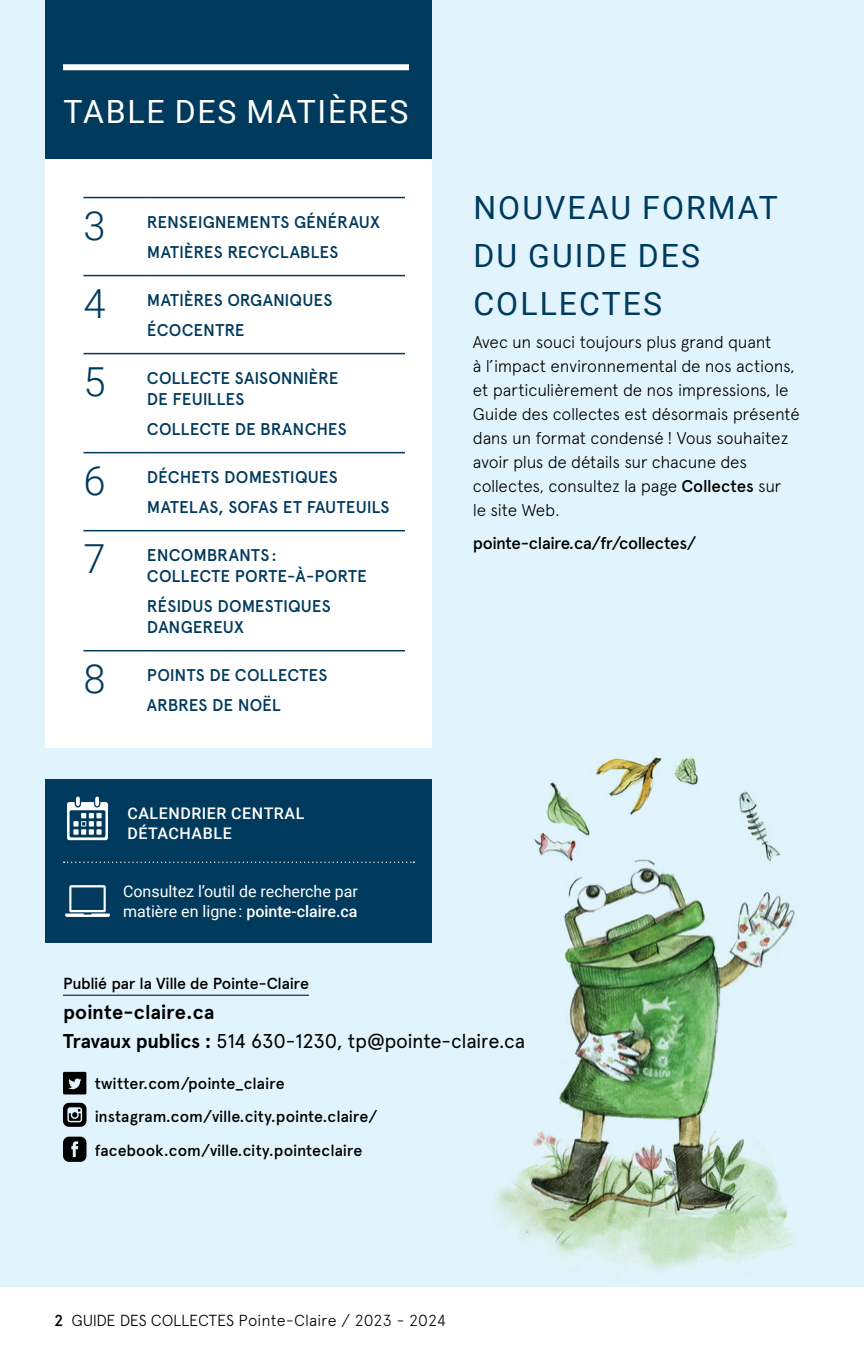
<style>
.page{position:relative;width:864px;height:1368px;background:#fff}
.page>*{position:absolute;margin:0;border:0;box-sizing:border-box;transform-origin:0 0}
.t1{font:300 40px "Roboto";color:#003a5d}
.t2{font:32px/48px "Roboto";letter-spacing:.065em;color:#003a5d}
.t3{font:32px "Roboto";letter-spacing:.055em;color:#fff}
.t4{font:700 20px/29px "Apercu";letter-spacing:.005em;color:#000}
.t5{font:300 17px/24px "Apercu";letter-spacing:-.015em;color:#000}
.t6{font:500 17px/30px "Apercu";letter-spacing:.005em;color:#003a5d}
.t7{font:500 17px "Apercu";letter-spacing:-.025em;color:#000}
.t8{font:500 16px/32.6px "Apercu";letter-spacing:-.005em;color:#000}
.t9{font:16px/20px "Roboto";color:#fff}
.t10{font:300 16px "Apercu";letter-spacing:-.005em;color:#000}
.t11{font:500 16px/20px "Roboto";letter-spacing:.035em;color:#fff}
.s1{font-weight:500}
.s2{font-weight:400}
</style>
<div class="page">
<div style="left:0;top:0;width:864px;height:1287px;background:#e1f4fd"></div>
<div style="left:45px;top:141px;width:387px;height:607px;background:#fff"></div>
<div style="left:45px;top:0;width:387px;height:159px;background:#003a5d"></div>
<div style="left:63px;top:64px;width:346px;height:6px;background:#fff"></div>
<hr style="left:63px;top:995px;width:246px;height:1px;background:#000">
<svg style="left:63px;top:1072px;width:23px;height:22px"></svg>
<div style="left:63px;top:1103px;width:24px;height:24px;background:#000;border-radius:6px"></div>
<svg style="left:67px;top:1107px;width:15px;height:15px"></svg>
<svg style="left:63px;top:1137px;width:24px;height:25px"></svg>
<hr style="left:84px;top:197px;width:63px;height:1px;background:#003a5d">
<hr style="left:147px;top:197px;width:258px;height:1px;background:#003a5d">
<hr style="left:84px;top:275px;width:63px;height:1px;background:#003a5d">
<hr style="left:147px;top:275px;width:258px;height:1px;background:#003a5d">
<hr style="left:84px;top:353px;width:63px;height:1px;background:#003a5d">
<hr style="left:147px;top:353px;width:258px;height:1px;background:#003a5d">
<hr style="left:84px;top:452px;width:63px;height:1px;background:#003a5d">
<hr style="left:147px;top:452px;width:258px;height:1px;background:#003a5d">
<hr style="left:84px;top:530px;width:63px;height:1px;background:#003a5d">
<hr style="left:147px;top:530px;width:258px;height:1px;background:#003a5d">
<hr style="left:84px;top:650px;width:63px;height:1px;background:#003a5d">
<hr style="left:147px;top:650px;width:258px;height:1px;background:#003a5d">
<img style="left:495px;top:754px;width:300px;height:519px">
<div style="left:45px;top:779px;width:387px;height:164px;background:#003a5d"></div>
<svg style="left:67px;top:797px;width:41px;height:43px"></svg>
<svg style="left:64px;top:862px;width:350px;height:1px"></svg>
<svg style="left:65px;top:885px;width:45px;height:32px"></svg>
<h2 class="t3" style="left:64px;top:89px;width:346px">TABLE DES MATIÈRES</h2>
<h1 class="t1" style="left:84px;top:198px;width:24px">3</h1>
<p class="t6" style="left:147px;top:207px;width:234px">RENSEIGNEMENTS GÉNÉRAUX<br>MATIÈRES RECYCLABLES</p>
<h1 class="t1" style="left:84px;top:276px;width:24px">4</h1>
<p class="t6" style="left:147px;top:285px;width:187px">MATIÈRES ORGANIQUES<br>ÉCOCENTRE</p>
<h1 class="t1" style="left:84px;top:354px;width:24px">5</h1>
<p class="t6" style="left:147px;top:367px;width:193px;line-height:21px">COLLECTE SAISONNIÈRE<br>DE FEUILLES</p>
<p class="t6" style="left:147px;top:414px;width:201px">COLLECTE DE BRANCHES</p>
<h1 class="t1" style="left:84px;top:453px;width:24px">6</h1>
<p class="t6" style="left:147px;top:462px;width:244px">DÉCHETS DOMESTIQUES<br>MATELAS, SOFAS ET FAUTEUILS</p>
<h1 class="t1" style="left:84px;top:531px;width:24px">7</h1>
<p class="t6" style="left:147px;top:544px;width:221px;line-height:21px">ENCOMBRANTS:<br>COLLECTE PORTE-À-PORTE</p>
<p class="t6" style="left:147px;top:595px;width:185px;line-height:21px">RÉSIDUS DOMESTIQUES<br>DANGEREUX</p>
<h1 class="t1" style="left:84px;top:651px;width:24px">8</h1>
<p class="t6" style="left:147px;top:660px;width:182px">POINTS DE COLLECTES<br>ARBRES DE NOËL</p>
<p class="t11" style="left:127px;top:803px;width:178px">CALENDRIER CENTRAL<br>DÉTACHABLE</p>
<p class="t9" style="left:123px;top:881px;width:236px">Consultez l’outil de recherche par matière en ligne : <span class="s1">pointe-claire.ca</span></p>
<h2 class="t2" style="left:473px;top:183px;width:306px">NOUVEAU FORMAT<br>DU GUIDE DES<br>COLLECTES</h2>
<p class="t5" style="left:473px;top:330px;width:329px">Avec un souci toujours plus grand quant<br>à l’impact environnemental de nos actions, et particulièrement de nos impressions, le Guide des collectes est désormais présenté dans un format condensé ! Vous souhaitez avoir plus de détails sur chacune des collectes, consultez la page <span class="s1">Collectes</span> sur<br>le site Web.</p>
<p class="t7" style="left:473px;top:533px;width:225px">pointe-claire.ca/fr/collectes/</p>
<p class="t8" style="left:63px;top:967px;width:248px">Publié par la Ville de Pointe-Claire</p>
<p class="t4" style="left:63px;top:998px;width:464px">pointe-claire.ca<br>Travaux publics : <span class="s2">514 630-1230, tp@pointe-claire.ca</span></p>
<p class="t8" style="left:95px;top:1067px;width:284px">twitter.com/pointe_claire instagram.com/ville.city.pointe.claire/</p>
<p class="t8" style="left:95px;top:1134px;width:269px">facebook.com/ville.city.pointeclaire</p>
<p class="t10" style="left:54px;top:1311px;width:394px"><span class="s1">2</span> GUIDE DES COLLECTES Pointe-Claire / 2023 - 2024</p>
</div>
